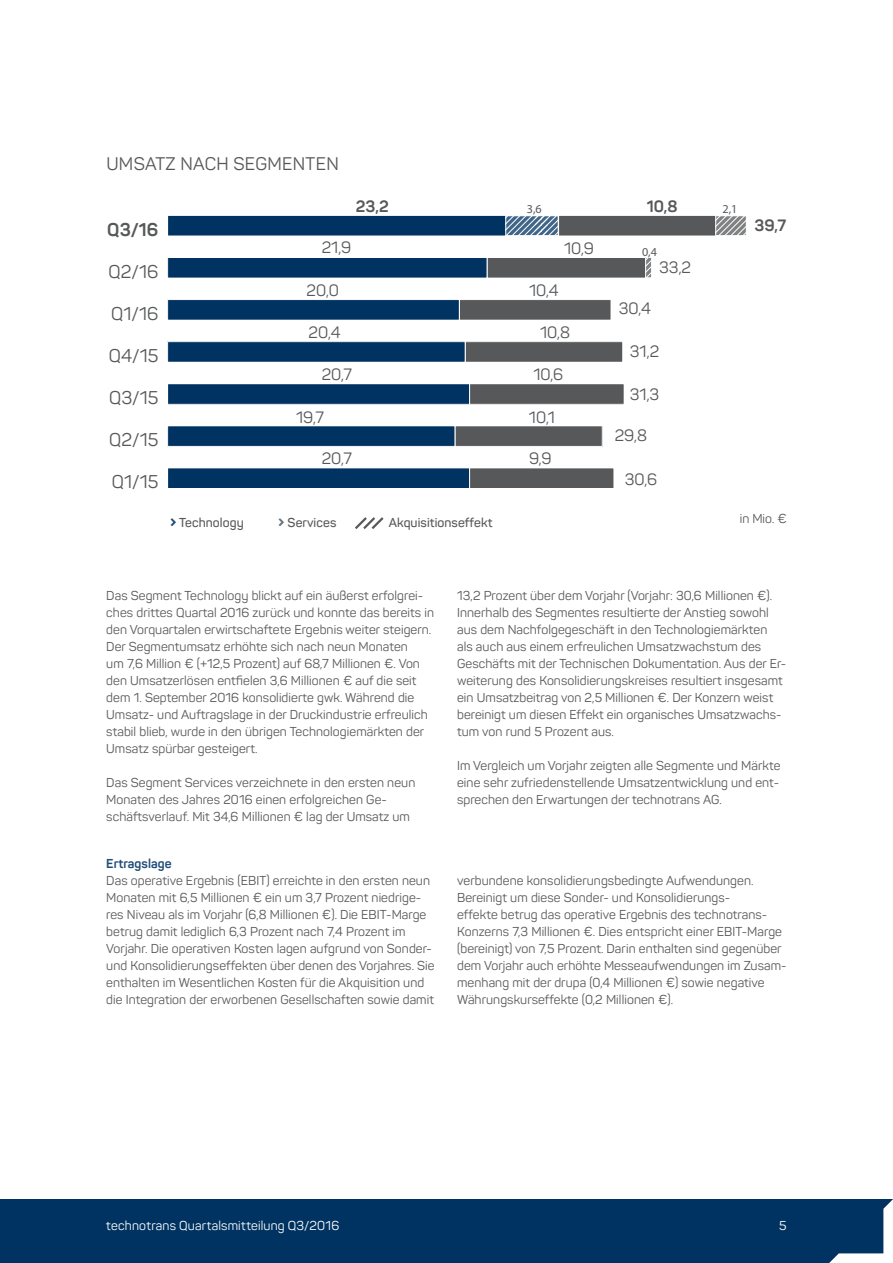
<style>
.page{position:relative;width:893px;height:1263px;background:#fff}
.page>*{position:absolute;margin:0;border:0;box-sizing:border-box;transform-origin:0 0}
.t1{font:18.15px "Panton";color:#57585a}
.t2{font:700 18.15px "Panton";color:#57585a}
.t3{font:18px "Panton";letter-spacing:.015em;color:#57585a}
.t4{font:16.2px "Panton";color:#57585a}
.t5{font:700 16.2px "Panton";color:#57585a}
.t6{font:12.75px/17px "Panton";letter-spacing:.005em;color:#57585a}
.t7{font:600 12.75px "Panton";letter-spacing:.005em;color:#57585a}
.t8{font:12.75px "Panton";letter-spacing:.015em;color:#fff}
.t9{font:700 12.75px "Panton";letter-spacing:.005em;color:#204c77}
.t10{font:12.15px "Myriad Pro";color:#57585a}
.s1{font-weight:700;font-size:18px;color:#204c77}
.s2{font-weight:700;font-size:18px;color:#63717d}
</style>
<div class="page">
<div style="left:0;top:1199px;width:893px;height:64px;background:#003361"></div>
<svg style="left:829px;top:1199px;width:64px;height:64px"></svg>
<div style="left:558px;top:215px;width:189px;height:21px;background:#57585a"></div>
<div style="left:558px;top:215px;width:189px;height:21px;border:1px solid #fff"></div>
<div style="left:487px;top:257px;width:165px;height:21px;background:#57585a"></div>
<div style="left:487px;top:257px;width:165px;height:21px;border:1px solid #fff"></div>
<div style="left:459px;top:300px;width:152px;height:20px;background:#57585a"></div>
<div style="left:459px;top:299px;width:152px;height:21px;border:1px solid #fff"></div>
<div style="left:465px;top:342px;width:158px;height:20px;background:#57585a"></div>
<div style="left:465px;top:341px;width:158px;height:21px;border:1px solid #fff"></div>
<div style="left:470px;top:384px;width:154px;height:20px;background:#57585a"></div>
<div style="left:469px;top:383px;width:155px;height:22px;border:1px solid #fff"></div>
<div style="left:455px;top:426px;width:147px;height:20px;background:#57585a"></div>
<div style="left:455px;top:425px;width:147px;height:22px;border:1px solid #fff"></div>
<div style="left:470px;top:468px;width:144px;height:20px;background:#57585a"></div>
<div style="left:469px;top:468px;width:145px;height:21px;border:1px solid #fff"></div>
<div style="left:168px;top:215px;width:390px;height:21px;background:#003361"></div>
<div style="left:167px;top:215px;width:392px;height:21px;border:1px solid #fff"></div>
<div style="left:168px;top:257px;width:319px;height:21px;background:#003361"></div>
<div style="left:167px;top:257px;width:320px;height:21px;border:1px solid #fff"></div>
<div style="left:168px;top:300px;width:291px;height:20px;background:#003361"></div>
<div style="left:167px;top:299px;width:293px;height:21px;border:1px solid #fff"></div>
<div style="left:168px;top:342px;width:297px;height:20px;background:#003361"></div>
<div style="left:167px;top:341px;width:298px;height:21px;border:1px solid #fff"></div>
<div style="left:168px;top:384px;width:302px;height:20px;background:#003361"></div>
<div style="left:167px;top:383px;width:303px;height:22px;border:1px solid #fff"></div>
<div style="left:168px;top:426px;width:287px;height:20px;background:#003361"></div>
<div style="left:167px;top:425px;width:288px;height:22px;border:1px solid #fff"></div>
<div style="left:168px;top:468px;width:302px;height:20px;background:#003361"></div>
<div style="left:167px;top:468px;width:303px;height:21px;border:1px solid #fff"></div>
<svg style="left:507px;top:217px;width:49px;height:17px"></svg>
<div style="left:505px;top:215px;width:53px;height:21px;border:1px solid #fff"></div>
<svg style="left:717px;top:217px;width:28px;height:17px"></svg>
<div style="left:715px;top:215px;width:32px;height:21px;border:1px solid #fff"></div>
<svg style="left:647px;top:259px;width:3px;height:17px"></svg>
<div style="left:645px;top:257px;width:7px;height:21px;border:1px solid #fff"></div>
<svg style="left:355px;top:517px;width:29px;height:12px"></svg>
<h2 class="t3" style="left:106px;top:153px;width:234px">UMSATZ NACH SEGMENTEN</h2>
<h1 class="t2" style="left:107px;top:218px;width:53px">Q3/16</h1>
<h1 class="t1" style="left:109px;top:261px;width:51px">Q2/16</h1>
<h1 class="t1" style="left:111px;top:303px;width:49px">Q1/16</h1>
<h1 class="t1" style="left:109px;top:345px;width:51px">Q4/15</h1>
<h1 class="t1" style="left:109px;top:387px;width:51px">Q3/15</h1>
<h1 class="t1" style="left:109px;top:429px;width:51px">Q2/15</h1>
<h1 class="t1" style="left:112px;top:471px;width:48px">Q1/15</h1>
<p class="t5" style="left:356px;top:197px;width:34px">23,2</p>
<p class="t5" style="left:647px;top:197px;width:32px">10,8</p>
<p class="t10" style="left:527px;top:202px;width:16px">3,6</p>
<p class="t10" style="left:723px;top:202px;width:16px">2,1</p>
<p class="t10" style="left:642px;top:244px;width:16px">0,4</p>
<p class="t4" style="left:322px;top:238px;width:31px">21,9</p>
<p class="t4" style="left:564px;top:239px;width:31px">10,9</p>
<p class="t4" style="left:307px;top:280px;width:34px">20,0</p>
<p class="t4" style="left:309px;top:322px;width:33px">20,4</p>
<p class="t4" style="left:322px;top:365px;width:32px">20,7</p>
<p class="t4" style="left:296px;top:407px;width:29px">19,7</p>
<p class="t4" style="left:322px;top:448px;width:32px">20,7</p>
<p class="t4" style="left:529px;top:280px;width:31px">10,4</p>
<p class="t4" style="left:540px;top:322px;width:32px">10,8</p>
<p class="t4" style="left:533px;top:365px;width:31px">10,6</p>
<p class="t4" style="left:529px;top:407px;width:28px">10,1</p>
<p class="t4" style="left:529px;top:448px;width:24px">9,9</p>
<p class="t4" style="left:659px;top:257px;width:33px">33,2</p>
<p class="t4" style="left:619px;top:298px;width:34px">30,4</p>
<p class="t4" style="left:630px;top:341px;width:31px">31,2</p>
<p class="t4" style="left:630px;top:385px;width:31px">31,3</p>
<p class="t4" style="left:615px;top:425px;width:34px">29,8</p>
<p class="t4" style="left:625px;top:469px;width:34px">30,6</p>
<p class="t5" style="left:754px;top:215px;width:33px">39,7</p>
<p class="t7" style="left:170px;top:515px;width:75px"><span class="s1">›</span> Technology</p>
<p class="t7" style="left:278px;top:515px;width:60px"><span class="s2">›</span> Services</p>
<p class="t7" style="left:389px;top:515px;width:105px">Akquisitionseffekt</p>
<p class="t6" style="left:740px;top:510px;width:48px">in Mio. €</p>
<p class="t6" style="left:106px;top:587px;width:329px">Das Segment Technology blickt auf ein äußerst erfolgrei&shy;ches drittes Quartal 2016 zurück und konnte das bereits in den Vorquartalen erwirtschaftete Ergebnis weiter steigern.<br>Der Segmentumsatz erhöhte sich nach neun Monaten<br>um 7,6 Million € (+12,5 Prozent) auf 68,7 Millionen €. Von den Umsatzerlösen entfielen 3,6 Millionen € auf die seit dem 1. September 2016 konsolidierte gwk. Während die Umsatz- und Auftragslage in der Druckindustrie erfreulich stabil blieb, wurde in den übrigen Technologiemärkten der Umsatz spürbar gesteigert.</p>
<p class="t6" style="left:106px;top:774px;width:310px">Das Segment Services verzeichnete in den ersten neun<br>Monaten des Jahres 2016 einen erfolgreichen Ge&shy;schäftsverlauf. Mit 34,6 Millionen € lag der Umsatz um</p>
<p class="t6" style="left:457px;top:587px;width:331px">13,2 Prozent über dem Vorjahr (Vorjahr: 30,6 Millionen €).<br>Innerhalb des Segmentes resultierte der Anstieg sowohl aus dem Nachfolgegeschäft in den Technologiemärkten<br>als auch aus einem erfreulichen Umsatzwachstum des Geschäfts mit der Technischen Dokumentation. Aus der Er&shy;weiterung des Konsolidierungskreises resultiert insgesamt ein Umsatzbeitrag von 2,5 Millionen €. Der Konzern weist bereinigt um diesen Effekt ein organisches Umsatzwachs&shy;tum von rund 5 Prozent aus.</p>
<p class="t6" style="left:457px;top:757px;width:325px;text-align:justify">Im Vergleich um Vorjahr zeigten alle Segmente und Märkte eine sehr zufriedenstellende Umsatzentwicklung und ent&shy;sprechen den Erwartungen der technotrans AG.</p>
<p class="t9" style="left:106px;top:855px;width:67px">Ertragslage</p>
<p class="t6" style="left:106px;top:871px;width:330px">Das operative Ergebnis (EBIT) erreichte in den ersten neun Monaten mit 6,5 Millionen € ein um 3,7 Prozent niedrige&shy;res Niveau als im Vorjahr (6,8 Millionen €). Die EBIT-Marge betrug damit lediglich 6,3 Prozent nach 7,4 Prozent im Vorjahr. Die operativen Kosten lagen aufgrund von Sonder&shy;und Konsolidierungseffekten über denen des Vorjahres. Sie enthalten im Wesentlichen Kosten für die Akquisition und die Integration der erworbenen Gesellschaften sowie damit</p>
<p class="t6" style="left:457px;top:871px;width:331px">verbundene konsolidierungsbedingte Aufwendungen.<br>Bereinigt um diese Sonder- und Konsolidierungs-<br>effekte betrug das operative Ergebnis des technotrans-Konzerns 7,3 Millionen €. Dies entspricht einer EBIT-Marge (bereinigt) von 7,5 Prozent. Darin enthalten sind gegenüber dem Vorjahr auch erhöhte Messeaufwendungen im Zusam&shy;menhang mit der drupa (0,4 Millionen €) sowie negative Währungskurseffekte (0,2 Millionen €).</p>
<p class="t8" style="left:106px;top:1217px;width:234px">technotrans Quartalsmitteilung Q3/2016</p>
<p class="t8" style="left:779px;top:1217px;width:9px">5</p>
</div>
